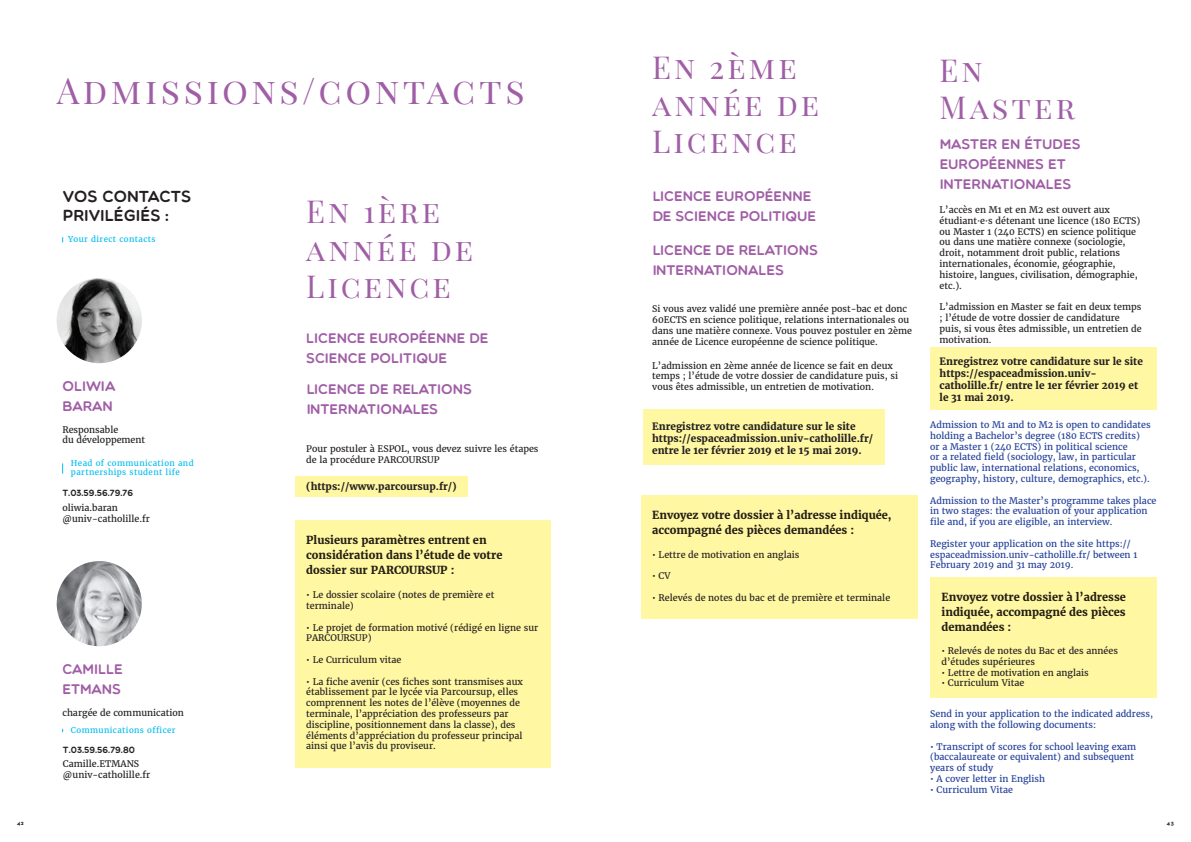
<style>
.page{position:relative;width:1191px;height:842px;background:#fff}
.page>*{position:absolute;margin:0;border:0;box-sizing:border-box;transform-origin:0 0}
.t1{font:36px "Playfair Display SC";letter-spacing:.1em;color:#a05ea6}
.t2{font:31px/37.2px "Playfair Display SC";letter-spacing:.1em;color:#a05ea6}
.t3{font:16px/19.2px "Multicolore";color:#231f20}
.t4{font:14px/20px "Multicolore";color:#a05ea6}
.t5{font:700 11px/15px "Merriweather";color:#231f20}
.t6{font:700 10px/12px "Merriweather";color:#231f20}
.t7{font:9px/10.8px "Merriweather";color:#231f20}
.t8{font:9px/10.8px "Merriweather";color:#223f99}
.t9{font:9px "Multicolore";color:#231f20}
.t10{font:8px/9.6px "Merriweather";letter-spacing:.05em;color:#00bcf1}
.t11{font:700 6px "Neutra Text";color:#231f20}
</style>
<div class="page">
<div style="left:295px;top:520px;width:255px;height:247px;background:#fff7a2"></div>
<div style="left:295px;top:476px;width:173px;height:20px;background:#fff7a2"></div>
<div style="left:643px;top:410px;width:241px;height:55px;background:#fff7a2"></div>
<div style="left:930px;top:347px;width:227px;height:63px;background:#fff7a2"></div>
<div style="left:641px;top:496px;width:276px;height:123px;background:#fff7a2"></div>
<div style="left:930px;top:578px;width:227px;height:120px;background:#fff7a2"></div>
<img style="left:57px;top:561px;width:85px;height:85px;border-radius:43px">
<img style="left:57px;top:278px;width:85px;height:85px;border-radius:43px">
<h1 class="t1" style="left:57px;top:68px;width:469px">Admissions/contacts</h1>
<h3 class="t3" style="left:63px;top:186px;width:130px">VOS CONTACTS<br>PRIVILÉGIÉS :</h3>
<p class="t10" style="left:68px;top:234px;width:89px">Your direct contacts</p>
<h3 class="t4" style="left:62px;top:376px;width:54px">OLIWIA<br>BARAN</h3>
<p class="t7" style="left:62px;top:424px;width:84px">Responsable<br>du développement</p>
<p class="t10" style="left:71px;top:458px;width:124px">Head of communication and partnerships student life</p>
<p class="t9" style="left:62px;top:487px;width:72px">T.03.59.56.79.76</p>
<p class="t7" style="left:62px;top:502px;width:89px">oliwia.baran @univ-catholille.fr</p>
<h3 class="t4" style="left:62px;top:659px;width:62px">CAMILLE<br>ETMANS</h3>
<p class="t7" style="left:62px;top:707px;width:123px">chargée de communication</p>
<p class="t10" style="left:71px;top:725px;width:106px">Communications officer</p>
<p class="t9" style="left:63px;top:744px;width:73px">T.03.59.56.79.80</p>
<p class="t7" style="left:63px;top:758px;width:89px">Camille.ETMANS @univ-catholille.fr</p>
<h2 class="t2" style="left:306px;top:193px;width:168px">En 1ère année de<br>Licence</h2>
<h3 class="t4" style="left:306px;top:327px;width:184px">LICENCE EUROPÉENNE DE<br>SCIENCE POLITIQUE</h3>
<h3 class="t4" style="left:306px;top:379px;width:167px">LICENCE DE RELATIONS<br>INTERNATIONALES</h3>
<p class="t7" style="left:306px;top:444px;width:234px">Pour postuler à ESPOL, vous devez suivre les étapes de la procédure PARCOURSUP</p>
<p class="t6" style="left:306px;top:480px;width:152px">(https://www.parcoursup.fr/)</p>
<p class="t5" style="left:306px;top:532px;width:198px">Plusieurs paramètres entrent en considération dans l’étude de votre dossier sur PARCOURSUP :</p>
<p class="t7" style="left:306px;top:589px;width:190px">• Le dossier scolaire (notes de première et terminale)</p>
<p class="t7" style="left:306px;top:622px;width:233px">• Le projet de formation motivé (rédigé en ligne sur<br>PARCOURSUP)</p>
<p class="t7" style="left:306px;top:654px;width:97px">• Le Curriculum vitae</p>
<p class="t7" style="left:306px;top:676px;width:218px">• La fiche avenir (ces fiches sont transmises aux établissement par le lycée via Parcoursup, elles comprennent les notes de l’élève (moyennes de terminale, l’appréciation des professeurs par discipline, positionnement dans la classe), des éléments d’appréciation du professeur principal ainsi que l’avis du proviseur.</p>
<h2 class="t2" style="left:652px;top:49px;width:168px">En 2ème année de<br>Licence</h2>
<h2 class="t2" style="left:939px;top:52px;width:137px">En<br>Master</h2>
<h3 class="t4" style="left:939px;top:134px;width:143px">MASTER EN ÉTUDES<br>EUROPÉENNES ET<br>INTERNATIONALES</h3>
<h3 class="t4" style="left:652px;top:186px;width:165px">LICENCE EUROPÉENNE<br>DE SCIENCE POLITIQUE</h3>
<h3 class="t4" style="left:652px;top:240px;width:167px">LICENCE DE RELATIONS<br>INTERNATIONALES</h3>
<p class="t7" style="left:939px;top:204px;width:202px">L’accès en M1 et en M2 est ouvert aux étudiant·e·s détenant une licence (180 ECTS) ou Master 1 (240 ECTS) en science politique ou dans une matière connexe (sociologie, droit, notamment droit public, relations internationales, économie, géographie, histoire, langues, civilisation, démographie, etc.).</p>
<p class="t7" style="left:939px;top:301px;width:204px">L’admission en Master se fait en deux temps ; l’étude de votre dossier de candidature puis, si vous êtes admissible, un entretien de motivation.</p>
<p class="t6" style="left:939px;top:356px;width:205px">Enregistrez votre candidature sur le site https://espaceadmission.univ&shy;catholille.fr/ entre le 1er février 2019 et le 31 mai 2019.</p>
<p class="t8" style="left:930px;top:419px;width:222px">Admission to M1 and to M2 is open to candidates holding a Bachelor’s degree (180 ECTS credits) or a Master 1 (240 ECTS) in political science<br>or a related field (sociology, law, in particular public law, international relations, economics, geography, history, culture, demographics, etc.).</p>
<p class="t8" style="left:930px;top:495px;width:228px">Admission to the Master’s programme takes place in two stages: the evaluation of your application file and, if you are eligible, an interview.</p>
<p class="t8" style="left:930px;top:538px;width:208px">Register your application on the site https:// espaceadmission.univ-catholille.fr/ between 1<br>February 2019 and 31 may 2019.</p>
<p class="t7" style="left:652px;top:304px;width:261px">Si vous avez validé une première année post-bac et donc 60ECTS en science politique, relations internationales ou dans une matière connexe. Vous pouvez postuler en 2ème année de Licence européenne de science politique.</p>
<p class="t7" style="left:652px;top:360px;width:247px">L’admission en 2ème année de licence se fait en deux temps ; l’étude de votre dossier de candidature puis, si vous êtes admissible, un entretien de motivation.</p>
<p class="t6" style="left:652px;top:420px;width:222px">Enregistrez votre candidature sur le site https://espaceadmission.univ-catholille.fr/ entre le 1er février 2019 et le 15 mai 2019.</p>
<p class="t5" style="left:652px;top:507px;width:241px">Envoyez votre dossier à l’adresse indiquée, accompagné des pièces demandées :</p>
<p class="t7" style="left:652px;top:549px;width:149px">• Lettre de motivation en anglais</p>
<p class="t7" style="left:652px;top:570px;width:20px">• CV</p>
<p class="t7" style="left:652px;top:592px;width:239px">• Relevés de notes du bac et de première et terminale</p>
<p class="t5" style="left:941px;top:589px;width:186px;text-align:justify">Envoyez votre dossier à l’adresse indiquée, accompagné des pièces demandées :</p>
<p class="t7" style="left:941px;top:645px;width:178px">• Relevés de notes du Bac et des années d’études supérieures</p>
<p class="t7" style="left:941px;top:667px;width:149px">• Lettre de motivation en anglais</p>
<p class="t7" style="left:941px;top:678px;width:84px">• Curriculum Vitae</p>
<p class="t8" style="left:930px;top:708px;width:224px">Send in your application to the indicated address, along with the following documents:</p>
<p class="t8" style="left:930px;top:741px;width:207px">• Transcript of scores for school leaving exam (baccalaureate or equivalent) and subsequent years of study</p>
<p class="t8" style="left:930px;top:773px;width:116px">• A cover letter in English</p>
<p class="t8" style="left:930px;top:784px;width:84px">• Curriculum Vitae</p>
<p class="t11" style="left:17px;top:819px;width:8px">42</p>
<p class="t11" style="left:1166px;top:819px;width:9px">43</p>
</div>
